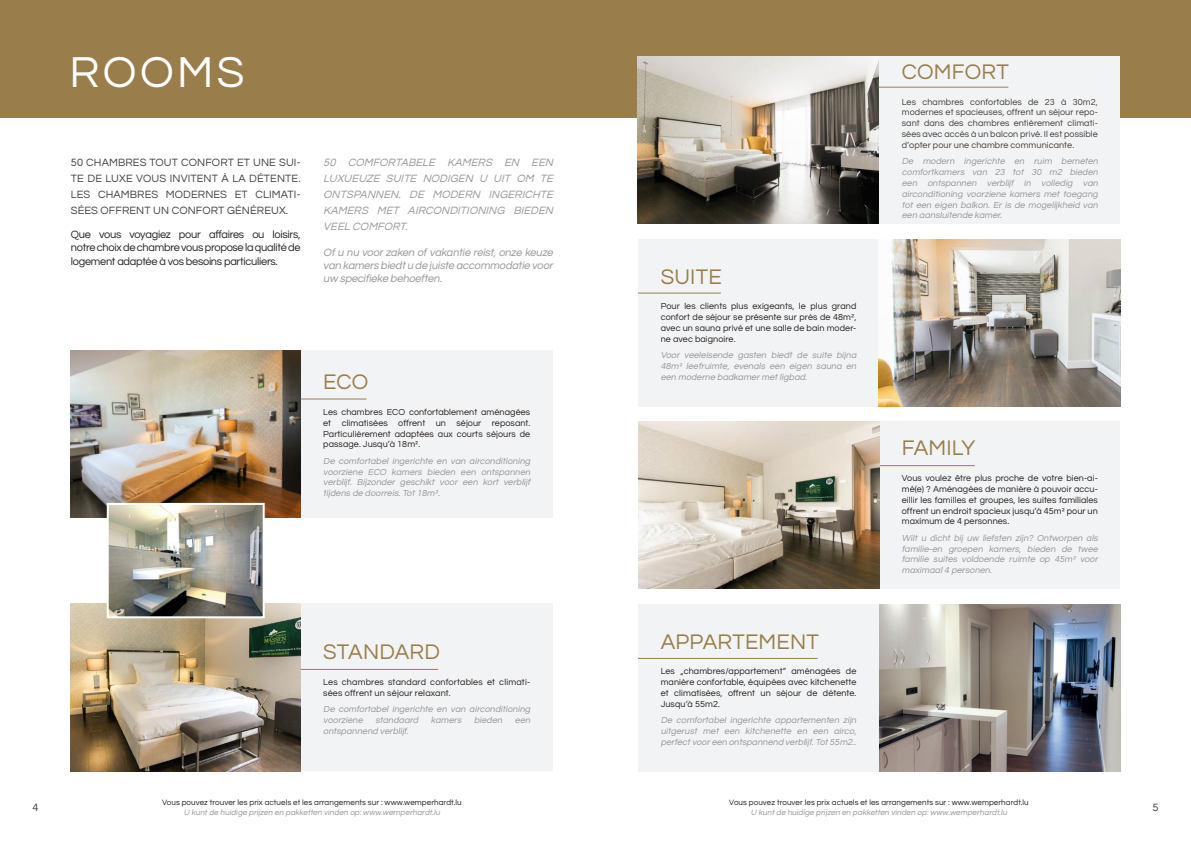
<style>
.page{position:relative;width:1191px;height:842px;background:#fff}
.page>*{position:absolute;margin:0;border:0;box-sizing:border-box;transform-origin:0 0}
.einleitung_d_de{font:45px "Questrial";letter-spacing:.075em;color:#fff}
.einleitung_d_de-2{font:22px "Questrial";letter-spacing:.01em;color:#997e4b}
.text_d_en{font:22px "Questrial";letter-spacing:.01em;color:#997e4b}
.einleitung_h_en{font:italic 11px/16px "Questrial";color:#939598;text-align:justify}
.einleitung_h_de{font:11px/16px "Questrial";letter-spacing:.01em;color:#3e3e3f;text-align:justify}
.einleitung_d_de-3{font:11px/13.2px "Questrial";letter-spacing:-.025em;color:#231f20;text-align:justify}
.einleitung_d_en{font:italic 11px/13.2px "Questrial";color:#939598;text-align:justify}
.einleitung_d_de-4{font:11px "Questrial";color:#3e3e3f}
.text_d_en-2{font:italic 9px/10.8px "Questrial";color:#939598;text-align:justify}
.text_d_de{font:9px/10.8px "Questrial";letter-spacing:.01em;color:#231f20;text-align:justify}
.text_d_de-2{font:9px/10.8px "Questrial";letter-spacing:.01em;color:#433e3a;text-align:justify}
.text_d_en-3{font:9px/10.8px "Questrial";letter-spacing:.01em;color:#231f20;text-align:justify}
.t1{font:8px "Questrial";letter-spacing:.01em;color:#231f20}
.t2{font:italic 8px "Questrial";color:#939598}
</style>
<div class="page">
<div style="left:290px;top:604px;width:263px;height:167px;background:#f2f3f4"></div>
<div style="left:290px;top:350px;width:263px;height:167px;background:#f2f3f4"></div>
<div style="left:0;top:0;width:1191px;height:117px;background:#997e4b"></div>
<img style="left:71px;top:350px;width:229px;height:167px">
<img style="left:71px;top:604px;width:229px;height:167px">
<img style="left:110px;top:506px;width:152px;height:109px">
<div style="left:107px;top:503px;width:158px;height:115px;border:2px solid #fff"></div>
<hr style="left:300px;top:669px;width:138px;height:1px;background:#997e4b">
<hr style="left:300px;top:399px;width:66px;height:1px;background:#997e4b">
<div style="left:857px;top:57px;width:263px;height:167px;background:#f2f3f4"></div>
<hr style="left:857px;top:87px;width:151px;height:1px;background:#997e4b">
<div style="left:857px;top:422px;width:263px;height:167px;background:#f2f3f4"></div>
<hr style="left:868px;top:465px;width:106px;height:1px;background:#997e4b">
<div style="left:638px;top:239px;width:262px;height:167px;background:#f2f3f4"></div>
<hr style="left:638px;top:293px;width:83px;height:1px;background:#997e4b">
<div style="left:638px;top:604px;width:262px;height:167px;background:#f2f3f4"></div>
<hr style="left:638px;top:658px;width:179px;height:1px;background:#997e4b">
<img style="left:638px;top:422px;width:241px;height:167px">
<img style="left:879px;top:604px;width:241px;height:167px">
<img style="left:637px;top:57px;width:241px;height:167px">
<img style="left:878px;top:239px;width:242px;height:167px">
<p class="einleitung_d_de" style="left:69px;top:50px;width:177px">ROOMS</p>
<p class="einleitung_h_de" style="left:71px;top:154px;width:231px">50 CHAMBRES TOUT CONFORT ET UNE SUI-TE DE LUXE VOUS INVITENT À LA DÉTENTE.<br>LES CHAMBRES MODERNES ET CLIMATI-SÉES OFFRENT UN CONFORT GÉNÉREUX.</p>
<p class="einleitung_d_de-3" style="left:71px;top:228px;width:231px">Que vous voyagiez pour affaires ou loisirs, notre choix de chambre vous propose la qualité de logement adaptée à vos besoins particuliers.</p>
<p class="einleitung_h_en" style="left:323px;top:154px;width:234px">50 COMFORTABELE KAMERS EN EEN LUXUEUZE SUITE NODIGEN U UIT OM TE ONTSPANNEN. DE MODERN INGERICHTE KAMERS MET AIRCONDITIONING BIEDEN VEEL COMFORT.</p>
<p class="einleitung_d_en" style="left:323px;top:246px;width:233px">Of u nu voor zaken of vakantie reist, onze keuze van kamers biedtu de juiste accommodatie voor uw specifieke behoeften.</p>
<p class="einleitung_d_de-2" style="left:323px;top:371px;width:47px">ECO</p>
<p class="text_d_en-3" style="left:323px;top:407px;width:208px">Les chambres ECO confortablement aménagées et climatisées offrent un séjour reposant.<br>Particulièrement adaptées aux courts séjours de passage. Jusqu‘à 18m².</p>
<p class="text_d_en-2" style="left:323px;top:456px;width:210px">De comfortabel ingerichte en van airconditioning voorziene ECO kamers bieden een ontspannen verblijf. Bijzonder geschikt voor een kort verblijf tijdens de doorreis.Tot 18m².</p>
<p class="einleitung_d_de-2" style="left:323px;top:641px;width:118px">STANDARD</p>
<p class="text_d_de" style="left:323px;top:677px;width:208px">Les chambres standard confortables et climati&shy;sées offrent un séjour relaxant.</p>
<p class="text_d_en-2" style="left:323px;top:704px;width:210px">De comfortabel ingerichte en van airconditioning voorziene standaard kamers bieden een ontspannend verblijf.</p>
<p class="einleitung_d_de-2" style="left:660px;top:266px;width:63px">SUITE</p>
<p class="text_d_de" style="left:660px;top:301px;width:197px">Pour les clients plus exigeants, le plus grand confort de séjour se présente sur près de 48m², avec un sauna privé et une salle de bain moder&shy;ne avec baignoire.</p>
<p class="text_d_en-2" style="left:660px;top:350px;width:199px">Voor veeleisende gasten biedt de suite bijna 48m² leefruimte, evenals een eigen sauna en een moderne badkamer met ligbad.</p>
<p class="einleitung_d_de-2" style="left:660px;top:630px;width:160px">APPARTEMENT</p>
<p class="text_d_de" style="left:660px;top:666px;width:197px">Les „chambres/appartement“ aménagées de manière confortable, équipées avec kitchenette et climatisées, offrent un séjour de détente.<br>Jusqu‘à 55m2.</p>
<p class="text_d_en-2" style="left:660px;top:715px;width:199px">De comfortabel ingerichte appartementen zijn uitgerust met een kitchenette en een airco, perfect voor een ontspannend verblijf.Tot 55m2..</p>
<p class="einleitung_d_de-2" style="left:902px;top:61px;width:108px">COMFORT</p>
<p class="text_d_de-2" style="left:902px;top:96px;width:197px">Les chambres confortables de 23 à 30m2, modernes et spacieuses, offrent un séjour repo&shy;sant dans des chambres entièrement climati&shy;sées avec accès à un balcon privé. Il est possible d‘opter pour une chambre communicante.</p>
<p class="text_d_en-2" style="left:902px;top:156px;width:199px">De modern ingerichte en ruim bemeten comfortkamers van 23 tot 30 m2 bieden een ontspannen verblijf in volledig van airconditioning voorziene kamers met toegang tot een eigen balkon. Er is de mogelijkheid van een aansluitende kamer.</p>
<p class="text_d_en" style="left:902px;top:437px;width:75px">FAMILY</p>
<p class="text_d_de" style="left:902px;top:473px;width:197px">Vous voulez être plus proche de votre bien-ai&shy;mé(e) ? Aménagées de manière à pouvoir accu&shy;eillir les familles et groupes, les suites familiales offrent un endroit spacieux jusqu‘à 45m² pour un maximum de 4 personnes.</p>
<p class="text_d_en-2" style="left:902px;top:533px;width:199px">Wilt u dicht bij uw liefsten zijn? Ontworpen als familie-en groepen kamers, bieden de twee familie suites voldoende ruimte op 45m² voor maximaal4 personen.</p>
<p class="t1" style="left:162px;top:798px;width:301px">Vous pouvez trouver les prix actuels et les arrangements sur : www.wemperhardt.lu</p>
<p class="t2" style="left:184px;top:808px;width:259px">U kunt de huidige prijzen en pakketten vinden op:www.wemperhardt.lu</p>
<p class="t1" style="left:729px;top:798px;width:301px">Vous pouvez trouver les prix actuels et les arrangements sur : www.wemperhardt.lu</p>
<p class="t2" style="left:751px;top:808px;width:259px">U kunt de huidige prijzen en pakketten vinden op:www.wemperhardt.lu</p>
<p class="einleitung_d_de-4" style="left:32px;top:802px;width:8px">4</p>
<p class="einleitung_d_de-4" style="left:1152px;top:802px;width:8px">5</p>
</div>
